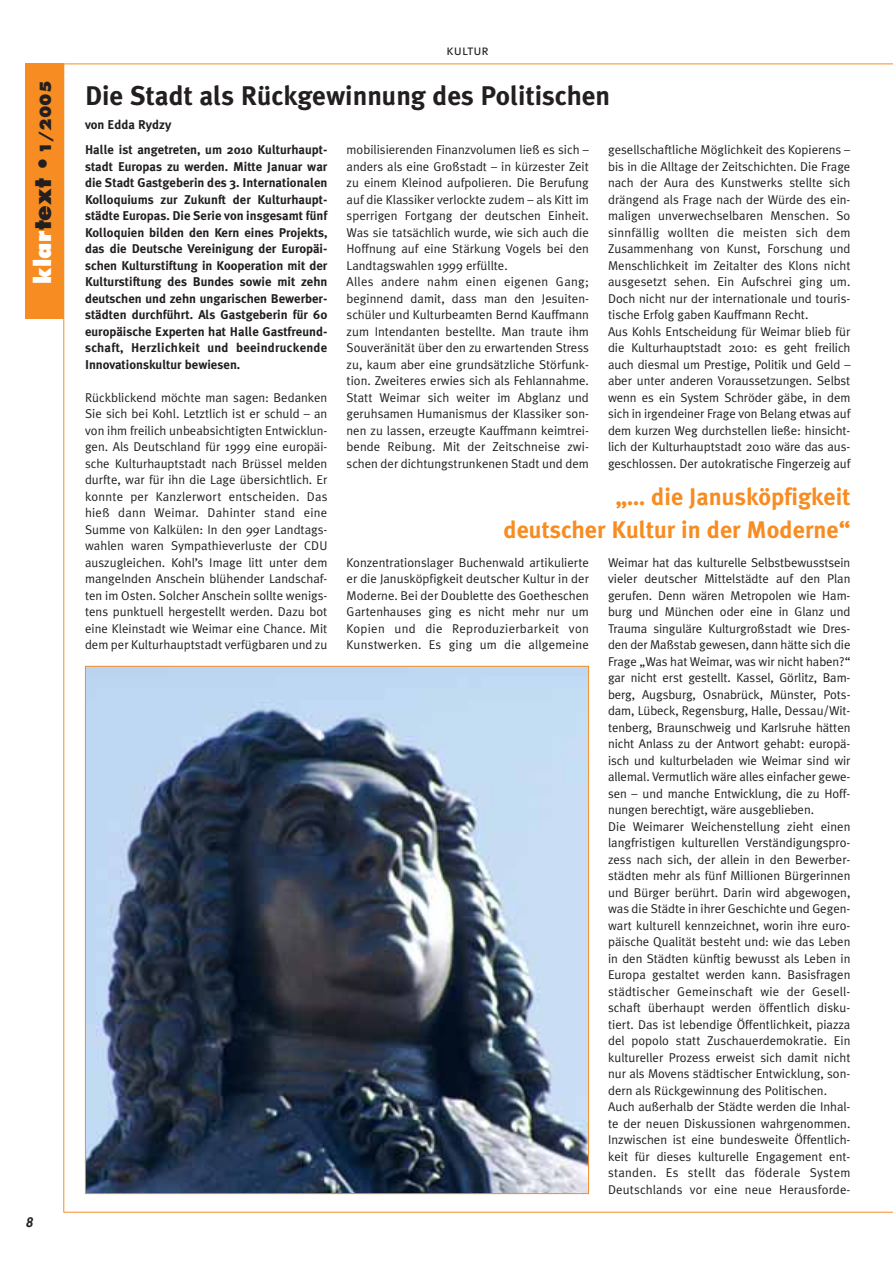
<style>
.page{position:relative;width:893px;height:1263px;background:#fff}
.page>*{position:absolute;margin:0;border:0;box-sizing:border-box;transform-origin:0 0}
.t1{font:700 27px "Meta Plus";color:#231f20}
.t2{font:700 24px/33px "Meta Plus";color:#f78d22;text-align:right}
.t3{font:800 15px "Futura";color:#231f20}
.t4{font:14.25px "Meta Plus Normal Caps";color:#231f20}
.t5{font:12.75px/16.5px "Meta Plus Normal";color:#231f20}
.t6{font:700 12.75px/16.5px "Meta Plus";color:#231f20;text-align:justify}
.t7{font:italic 800 12.75px "Futura";color:#231f20}
.s1{font-size:22.5px;color:#fff}
.s2{font-size:22.5px}
</style>
<div class="page">
<div style="left:26px;top:64px;width:38px;height:255px;background:#f78d22"></div>
<hr style="left:60px;top:64px;width:832px;height:1px;background:#f78d22">
<hr style="left:63px;top:64px;width:1px;height:1148px;background:#f78d22">
<hr style="left:64px;top:1212px;width:828px;height:1px;background:#f78d22">
<img style="left:87px;top:668px;width:500px;height:524px">
<p class="t3" style="left:39px;top:284px;width:204px;rotate:-90deg"><span class="s1">klar</span><span class="s2">text •</span>1/2005</p>
<p class="t7" style="left:26px;top:1216px;width:11px">8</p>
<p class="t4" style="left:446px;top:42px;width:44px">kultur</p>
<h1 class="t1" style="left:85px;top:86px;width:527px">Die Stadt als Rückgewinnung des Politischen</h1>
<p class="t6" style="left:85px;top:118px;width:88px">von Edda Rydzy</p>
<p class="t6" style="left:85px;top:143px;width:244px">Halle ist angetreten, um 2010 Kulturhaupt&shy;stadt Europas zu werden. Mitte Januar war die Stadt Gastgeberin des 3. Internationalen Kolloquiums zur Zukunft der Kulturhaupt&shy;städte Europas. Die Serie von insgesamt fünf Kolloquien bilden den Kern eines Projekts, das die Deutsche Vereinigung der Europäi&shy;schen Kulturstiftung in Kooperation mit der Kulturstiftung des Bundes sowie mit zehn deutschen und zehn ungarischen Bewerber&shy;städten durchführt. Als Gastgeberin für 60 europäische Experten hat Halle Gastfreund&shy;schaft, Herzlichkeit und beeindruckende Innovationskultur bewiesen.</p>
<p class="t5" style="left:85px;top:391px;width:244px;text-align:justify">Rückblickend möchte man sagen: Bedanken Sie sich bei Kohl. Letztlich ist er schuld – an von ihm freilich unbeabsichtigten Entwicklun&shy;gen. Als Deutschland für 1999 eine europäi&shy;sche Kulturhauptstadt nach Brüssel melden durfte, war für ihn die Lage übersichtlich. Er konnte per Kanzlerwort entscheiden. Das hieß dann Weimar. Dahinter stand eine Summe von Kalkülen: In den 99er Landtags&shy;wahlen waren Sympathieverluste der CDU auszugleichen. Kohl’s Image litt unter dem mangelnden Anschein blühender Landschaf&shy;ten im Osten. Solcher Anschein sollte wenigs&shy;tens punktuell hergestellt werden. Dazu bot eine Kleinstadt wie Weimar eine Chance. Mit dem per Kulturhauptstadt verfügbaren und zu</p>
<p class="t5" style="left:347px;top:143px;width:244px">mobilisierenden Finanzvolumen ließ es sich – anders als eine Großstadt – in kürzester Zeit zu einem Kleinod aufpolieren. Die Berufung auf die Klassiker verlockte zudem – als Kitt im sperrigen Fortgang der deutschen Einheit.<br>Was sie tatsächlich wurde, wie sich auch die Hoffnung auf eine Stärkung Vogels bei den Landtagswahlen 1999 erfüllte.<br>Alles andere nahm einen eigenen Gang; beginnend damit, dass man den Jesuiten&shy;schüler und Kulturbeamten Bernd Kauffmann zum Intendanten bestellte. Man traute ihm Souveränität über den zu erwartenden Stress zu, kaum aber eine grundsätzliche Störfunk&shy;tion. Zweiteres erwies sich als Fehlannahme.<br>Statt Weimar sich weiter im Abglanz und geruhsamen Humanismus der Klassiker son&shy;nen zu lassen, erzeugte Kauffmann keimtrei&shy;bende Reibung. Mit der Zeitschneise zwi&shy;schen der dichtungstrunkenen Stadt und dem</p>
<p class="t5" style="left:608px;top:143px;width:244px">gesellschaftliche Möglichkeit des Kopierens – bis in die Alltage der Zeitschichten. Die Frage nach der Aura des Kunstwerks stellte sich drängend als Frage nach der Würde des ein&shy;maligen unverwechselbaren Menschen. So sinnfällig wollten die meisten sich dem Zusammenhang von Kunst, Forschung und Menschlichkeit im Zeitalter des Klons nicht ausgesetzt sehen. Ein Aufschrei ging um.<br>Doch nicht nur der internationale und touris&shy;tische Erfolg gaben Kauffmann Recht.<br>Aus Kohls Entscheidung für Weimar blieb für die Kulturhauptstadt 2010: es geht freilich auch diesmal um Prestige, Politik und Geld – aber unter anderen Voraussetzungen. Selbst wenn es ein System Schröder gäbe, in dem sich in irgendeiner Frage von Belang etwas auf dem kurzen Weg durchstellen ließe: hinsicht&shy;lich der Kulturhauptstadt 2010 wäre das aus&shy;geschlossen. Der autokratische Fingerzeig auf</p>
<h2 class="t2" style="left:503px;top:483px;width:349px">„… die Janusköpfigkeit<br>deutscher Kultur in der Moderne“</h2>
<p class="t5" style="left:347px;top:556px;width:244px;text-align:justify">Konzentrationslager Buchenwald artikulierte er die Janusköpfigkeit deutscher Kultur in der Moderne. Bei der Doublette des Goetheschen Gartenhauses ging es nicht mehr nur um Kopien und die Reproduzierbarkeit von Kunstwerken. Es ging um die allgemeine</p>
<p class="t5" style="left:608px;top:556px;width:244px">Weimar hat das kulturelle Selbstbewusstsein vieler deutscher Mittelstädte auf den Plan gerufen. Denn wären Metropolen wie Ham&shy;burg und München oder eine in Glanz und Trauma singuläre Kulturgroßstadt wie Dres&shy;den der Maßstab gewesen, dann hätte sich die Frage „Was hat Weimar, was wir nicht haben?“ gar nicht erst gestellt. Kassel, Görlitz, Bam&shy;berg, Augsburg, Osnabrück, Münster, Pots&shy;dam, Lübeck, Regensburg, Halle, Dessau/Wit&shy;tenberg, Braunschweig und Karlsruhe hätten nicht Anlass zu der Antwort gehabt: europä&shy;isch und kulturbeladen wie Weimar sind wir allemal. Vermutlich wäre alles einfacher gewe&shy;sen – und manche Entwicklung, die zu Hoff&shy;nungen berechtigt, wäre ausgeblieben.<br>Die Weimarer Weichenstellung zieht einen langfristigen kulturellen Verständigungspro&shy;zess nach sich, der allein in den Bewerber&shy;städten mehr als fünf Millionen Bürgerinnen und Bürger berührt. Darin wird abgewogen, was die Städte in ihrer Geschichte und Gegen&shy;wart kulturell kennzeichnet, worin ihre euro&shy;päische Qualität besteht und: wie das Leben in den Städten künftig bewusst als Leben in Europa gestaltet werden kann. Basisfragen städtischer Gemeinschaft wie der Gesell&shy;schaft überhaupt werden öffentlich disku&shy;tiert. Das ist lebendige Öffentlichkeit, piazza del popolo statt Zuschauerdemokratie. Ein kultureller Prozess erweist sich damit nicht nur als Movens städtischer Entwicklung, son&shy;dern als Rückgewinnung des Politischen.<br>Auch außerhalb der Städte werden die Inhal&shy;te der neuen Diskussionen wahrgenommen.<br>Inzwischen ist eine bundesweite Öffentlich&shy;keit für dieses kulturelle Engagement ent&shy;standen. Es stellt das föderale System Deutschlands vor eine neue Herausforde-</p>
</div>
